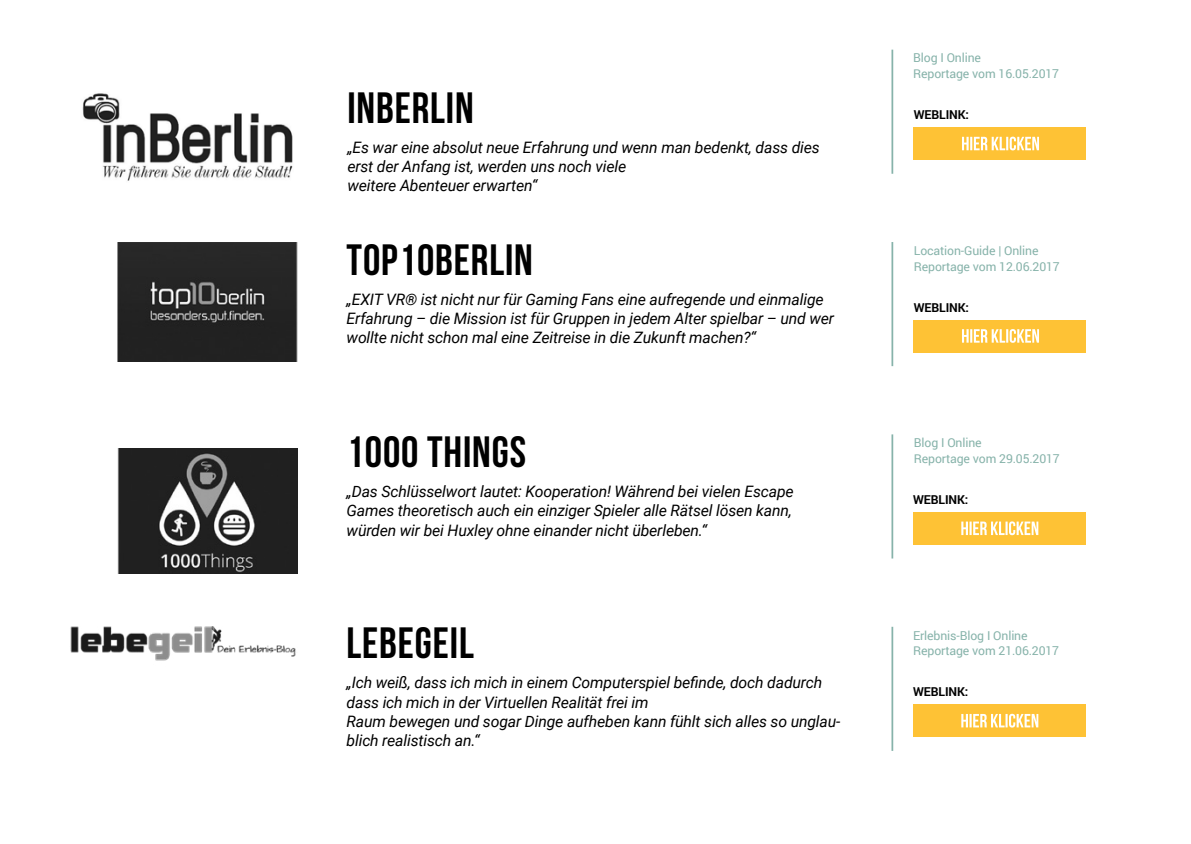
<style>
.page{position:relative;width:1191px;height:844px;background:#fff}
.page>*{position:absolute;margin:0;border:0;box-sizing:border-box;transform-origin:0 0}
.t1{font:700 43.75px "Bebas Neue";letter-spacing:.02em;color:#000}
.t2{font:italic 15.75px/19.2px "Roboto";letter-spacing:-.01em;color:#000}
.t3{font:12.25px/15.8px "Roboto";letter-spacing:-.01em;color:#87b3aa}
.t4{font:700 12.25px "Roboto";letter-spacing:-.01em;color:#000}
</style>
<div class="page">
<img style="left:117px;top:243px;width:181px;height:118px">
<img style="left:117px;top:448px;width:181px;height:125px">
<img style="left:70px;top:626px;width:226px;height:35px">
<img style="left:82px;top:93px;width:211px;height:88px">
<hr style="left:891px;top:50px;width:2px;height:124px;background:#87b3aa">
<hr style="left:891px;top:434px;width:2px;height:124px;background:#87b3aa">
<hr style="left:891px;top:242px;width:2px;height:124px;background:#87b3aa">
<hr style="left:891px;top:626px;width:2px;height:124px;background:#87b3aa">
<div style="left:914px;top:127px;width:171px;height:33px;background:#fec235"></div>
<svg style="left:962px;top:137px;width:77px;height:13px"></svg>
<div style="left:914px;top:320px;width:171px;height:32px;background:#fec235"></div>
<svg style="left:962px;top:329px;width:77px;height:14px"></svg>
<div style="left:913px;top:704px;width:172px;height:32px;background:#fec235"></div>
<svg style="left:961px;top:713px;width:77px;height:14px"></svg>
<div style="left:913px;top:512px;width:172px;height:32px;background:#fec235"></div>
<svg style="left:961px;top:521px;width:77px;height:14px"></svg>
<h1 class="t1" style="left:347px;top:84px;width:128px">INBERLIN</h1>
<p class="t2" style="left:347px;top:137px;width:474px">„Es war eine absolut neue Erfahrung und wenn man bedenkt, dass dies erst der Anfang ist, werden uns noch viele<br>weitere Abenteuer erwarten“</p>
<h1 class="t1" style="left:346px;top:236px;width:188px">TOP10BERLIN</h1>
<p class="t2" style="left:346px;top:289px;width:489px">„EXIT VR® ist nicht nur für Gaming Fans eine aufregende und einmalige<br>Erfahrung – die Mission ist für Gruppen in jedem Alter spielbar – und wer wollte nicht schon mal eine Zeitreise in die Zukunft machen?“</p>
<h1 class="t1" style="left:346px;top:428px;width:181px">1000 Things</h1>
<p class="t2" style="left:346px;top:481px;width:448px;text-align:justify">„Das Schlüsselwort lautet: Kooperation! Während bei vielen Escape Games theoretisch auch ein einziger Spieler alle Rätsel lösen kann, würden wir bei Huxley ohne einander nicht überleben.“</p>
<h1 class="t1" style="left:346px;top:619px;width:129px">LEBEGEIL</h1>
<p class="t2" style="left:346px;top:672px;width:495px">„Ich weiß, dass ich mich in einem Computerspiel befinde, doch dadurch dass ich mich in der Virtuellen Realität frei im<br>Raum bewegen und sogar Dinge aufheben kann fühlt sich alles so unglau&shy;blich realistisch an.“</p>
<p class="t3" style="left:913px;top:50px;width:147px">Blog I Online<br>Reportage vom 16.05.2017</p>
<p class="t4" style="left:914px;top:106px;width:57px">WEBLINK:</p>
<p class="t3" style="left:914px;top:242px;width:147px">Location-Guide | Online<br>Reportage vom 12.06.2017</p>
<p class="t4" style="left:914px;top:298px;width:57px">WEBLINK:</p>
<p class="t3" style="left:914px;top:434px;width:147px">Blog I Online<br>Reportage vom 29.05.2017</p>
<p class="t4" style="left:913px;top:491px;width:57px">WEBLINK:</p>
<p class="t3" style="left:913px;top:626px;width:147px">Erlebnis-Blog I Online<br>Reportage vom 21.06.2017</p>
<p class="t4" style="left:913px;top:683px;width:57px">WEBLINK:</p>
</div>
